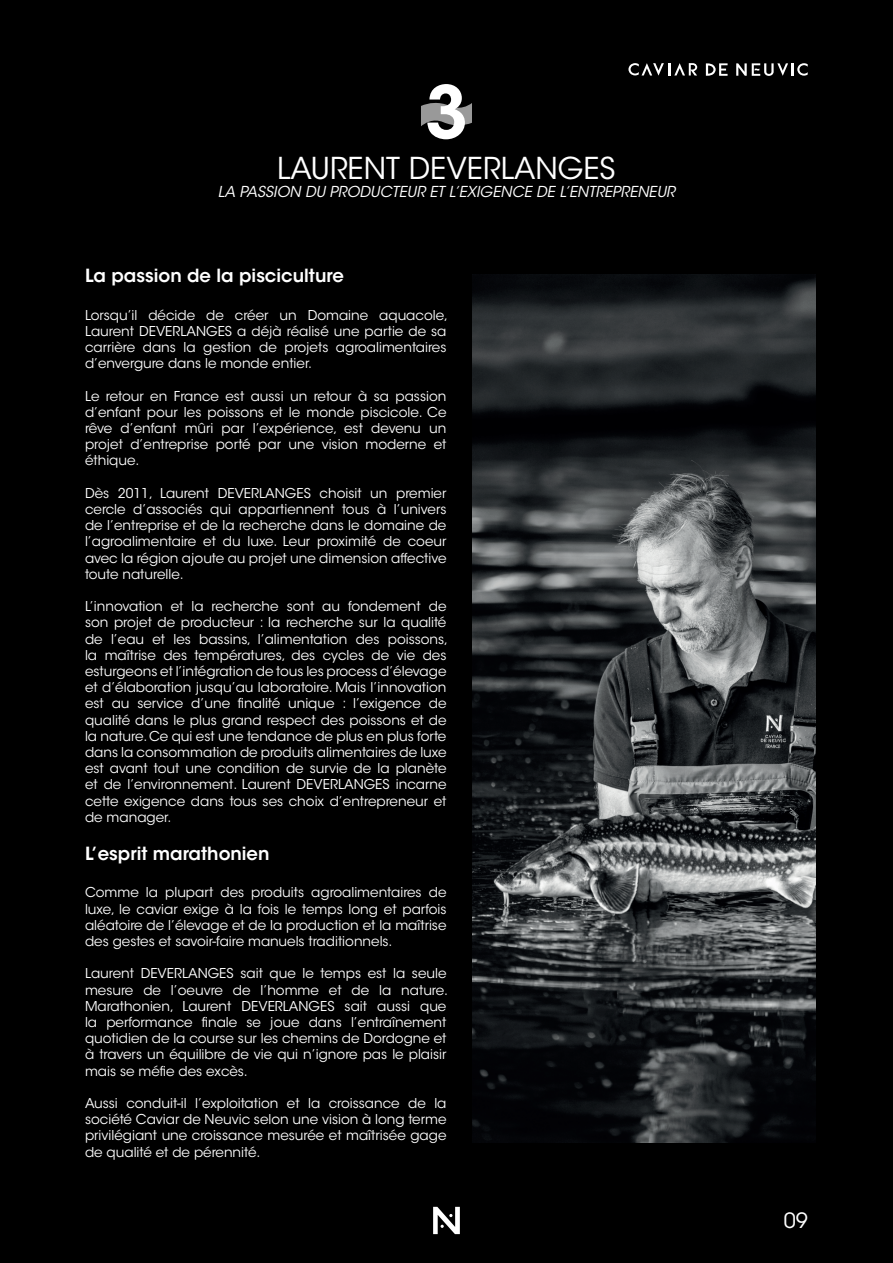
<style>
.page{position:relative;width:893px;height:1263px;background:#000}
.page>*{position:absolute;margin:0;border:0;box-sizing:border-box;transform-origin:0 0}
.t1{font:600 72px "ITC Avant Garde Std";color:#fff}
.t2{font:30px "ITC Avant Garde Std";color:#fff}
.t3{font:21px "ITC Avant Garde Std";color:#fff}
.t4{font:600 18px "ITC Avant Garde Std";color:#fff}
.t5{font:italic 15px "ITC Avant Garde Std";color:#fff}
.t6{font:13.5px/16.2px "ITC Avant Garde Std";color:#fff;text-align:justify}
</style>
<div class="page">
<svg style="left:421px;top:102px;width:51px;height:24px"></svg>
<svg style="left:433px;top:1206px;width:27px;height:28px"></svg>
<svg style="left:628px;top:63px;width:69px;height:13px"></svg>
<svg style="left:706px;top:63px;width:22px;height:13px"></svg>
<svg style="left:736px;top:63px;width:72px;height:13px"></svg>
<img style="left:472px;top:274px;width:343px;height:869px">
<h1 class="t1" style="left:425px;top:66px;width:45px">3</h1>
<h2 class="t2" style="left:277px;top:150px;width:340px">LAURENT DEVERLANGES</h2>
<p class="t5" style="left:218px;top:183px;width:459px">LA PASSION DU PRODUCTEUR ET L’EXIGENCE DE L’ENTREPRENEUR</p>
<h3 class="t4" style="left:85px;top:264px;width:260px">La passion de la pisciculture</h3>
<p class="t6" style="left:85px;top:307px;width:364px">Lorsqu’il décide de créer un Domaine aquacole, Laurent DEVERLANGES a déjà réalisé une partie de sa carrière dans la gestion de projets agroalimentaires d’envergure dans le monde entier.</p>
<p class="t6" style="left:85px;top:388px;width:363px">Le retour en France est aussi un retour à sa passion d’enfant pour les poissons et le monde piscicole. Ce rêve d’enfant mûri par l’expérience, est devenu un projet d’entreprise porté par une vision moderne et éthique.</p>
<p class="t6" style="left:85px;top:485px;width:363px">Dès 2011, Laurent DEVERLANGES choisit un premier cercle d’associés qui appartiennent tous à l’univers de l’entreprise et de la recherche dans le domaine de l’agroalimentaire et du luxe. Leur proximité de coeur avec la région ajoute au projet une dimension affective toute naturelle.</p>
<p class="t6" style="left:85px;top:598px;width:364px">L’innovation et la recherche sont au fondement de son projet de producteur : la recherche sur la qualité de l’eau et les bassins, l’alimentation des poissons, la maîtrise des températures, des cycles de vie des esturgeons et l’intégration de tous les process d’élevage et d’élaboration jusqu’au laboratoire. Mais l’innovation est au service d’une finalité unique : l’exigence de qualité dans le plus grand respect des poissons et de la nature. Ce qui est une tendance de plus en plus forte dans la consommation de produits alimentaires de luxe est avant tout une condition de survie de la planète et de l’environnement. Laurent DEVERLANGES incarne cette exigence dans tous ses choix d’entrepreneur et de manager.</p>
<h3 class="t4" style="left:85px;top:842px;width:186px">L’esprit marathonien</h3>
<p class="t6" style="left:85px;top:885px;width:363px">Comme la plupart des produits agroalimentaires de luxe, le caviar exige à la fois le temps long et parfois aléatoire de l’élevage et de la production et la maîtrise des gestes et savoir-faire manuels traditionnels.</p>
<p class="t6" style="left:85px;top:966px;width:365px">Laurent DEVERLANGES sait que le temps est la seule mesure de l’oeuvre de l’homme et de la nature.<br>Marathonien, Laurent DEVERLANGES sait aussi que la performance finale se joue dans l’entraînement quotidien de la course sur les chemins de Dordogne et à travers un équilibre de vie qui n’ignore pas le plaisir mais se méfie des excès.</p>
<p class="t6" style="left:85px;top:1095px;width:363px">Aussi conduit-il l’exploitation et la croissance de la société Caviar de Neuvic selon une vision à long terme privilégiant une croissance mesurée et maîtrisée gage de qualité et de pérennité.</p>
<h3 class="t3" style="left:784px;top:1208px;width:26px">09</h3>
</div>
